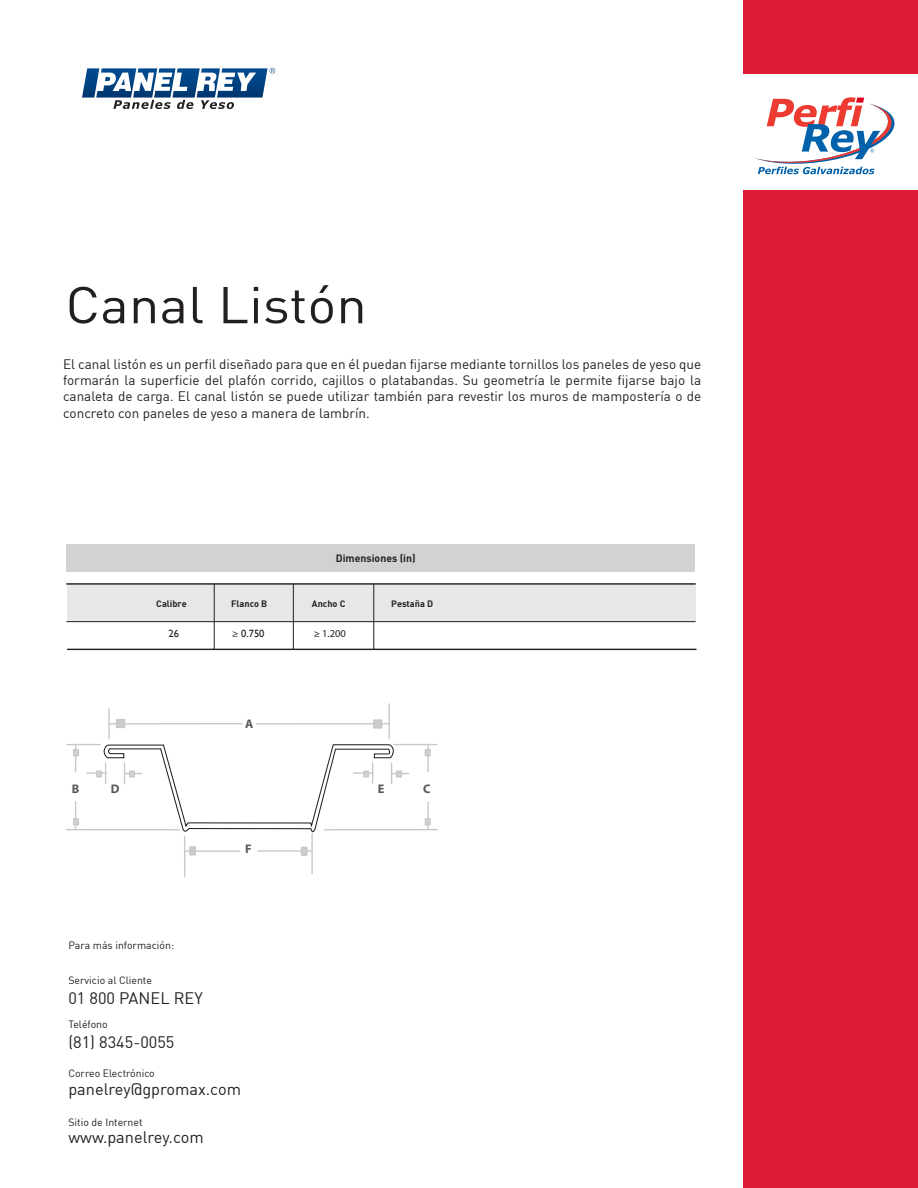
<style>
.page{position:relative;width:918px;height:1188px;background:#fff}
.page>*{position:absolute;margin:0;border:0;box-sizing:border-box;transform-origin:0 0}
.t1{font:51px "DIN";color:#231f20;scale:1.07 1}
.t2{font:16.35px "DIN";color:#231f20}
.t3{font:13.5px/16.2px "DIN";color:#231f20;text-align:justify}
.t4{font:700 12.45px "Myriad";color:#57585a}
.t5{font:10.5px "DIN";color:#231f20}
.t6{font:10.5px "DIN Bold";color:#231f20}
.t7{font:10.5px "Gill Sans";color:#231f20}
.t8{font:10.5px "Myriad Pro";color:#231f20}
.t9{font:9.15px "DIN Bold";color:#231f20}
.s1{font-family:"Myriad Pro"}
</style>
<div class="page">
<svg style="left:82px;top:67px;width:193px;height:42px"></svg>
<div style="left:67px;top:584px;width:628px;height:38px;background:#e6e7e9"></div>
<hr style="left:67px;top:583px;width:628px;height:2px;background:#231f20">
<hr style="left:67px;top:621px;width:628px;height:1px;background:#231f20">
<hr style="left:214px;top:584px;width:1px;height:65px;background:#231f20">
<hr style="left:293px;top:584px;width:1px;height:65px;background:#231f20">
<hr style="left:373px;top:584px;width:1px;height:65px;background:#231f20">
<hr style="left:68px;top:649px;width:628px;height:1px;background:#231f20">
<div style="left:66px;top:544px;width:629px;height:28px;background:#d1d2d4"></div>
<hr style="left:311px;top:834px;width:2px;height:40px;background:#c7c8ca">
<hr style="left:258px;top:850px;width:54px;height:2px;background:#c7c8ca">
<div style="left:301px;top:847px;width:6px;height:8px;background:#cccccb"></div>
<div style="left:301px;top:847px;width:7px;height:9px;border:1px solid #c7c8ca"></div>
<hr style="left:184px;top:837px;width:1px;height:40px;background:#c7c8ca">
<hr style="left:185px;top:850px;width:55px;height:2px;background:#c7c8ca">
<div style="left:190px;top:847px;width:5px;height:8px;background:#cccccb"></div>
<div style="left:189px;top:846px;width:7px;height:10px;border:1px solid #c7c8ca"></div>
<hr style="left:325px;top:829px;width:112px;height:1px;background:#c7c8ca">
<hr style="left:389px;top:704px;width:1px;height:35px;background:#c7c8ca">
<hr style="left:108px;top:709px;width:2px;height:30px;background:#c7c8ca">
<svg style="left:87px;top:718px;width:322px;height:119px"></svg>
<hr style="left:394px;top:744px;width:43px;height:1px;background:#c7c8ca">
<hr style="left:427px;top:745px;width:2px;height:27px;background:#c7c8ca">
<hr style="left:427px;top:802px;width:2px;height:27px;background:#c7c8ca">
<div style="left:425px;top:749px;width:6px;height:7px;background:#d1d2d4"></div>
<div style="left:425px;top:818px;width:6px;height:8px;background:#d1d2d4;border:1px solid #c7c8ca"></div>
<hr style="left:66px;top:829px;width:113px;height:1px;background:#c7c8ca">
<hr style="left:67px;top:744px;width:33px;height:1px;background:#c7c8ca">
<svg style="left:75px;top:745px;width:1px;height:27px"></svg>
<svg style="left:75px;top:802px;width:1px;height:27px"></svg>
<div style="left:73px;top:749px;width:6px;height:7px;background:#d1d2d4"></div>
<div style="left:73px;top:818px;width:6px;height:8px;background:#d1d2d4"></div>
<div style="left:743px;top:190px;width:175px;height:998px;background:#dc1a34"></div>
<div style="left:743px;top:0;width:175px;height:74px;background:#dc1a34"></div>
<svg style="left:755px;top:97px;width:140px;height:78px"></svg>
<h1 class="t1" style="left:65px;top:273px;width:283px">Canal Listón</h1>
<p class="t3" style="left:63px;top:356px;width:640px">El canal listón es un perfil diseñado para que en él puedan fijarse mediante tornillos los paneles de yeso que formarán la superficie del plafón corrido, cajillos o platabandas. Su geometría le permite fijarse bajo la canaleta de carga. El canal listón se puede utilizar también para revestir los muros de mampostería o de concreto con paneles de yeso a manera de lambrín.</p>
<p class="t6" style="left:336px;top:551px;width:81px">Dimensiones (in)</p>
<p class="t9" style="left:156px;top:598px;width:32px">Calibre</p>
<p class="t9" style="left:231px;top:598px;width:38px">Flanco B</p>
<p class="t9" style="left:312px;top:598px;width:35px">Ancho C</p>
<p class="t9" style="left:391px;top:598px;width:43px">Pestaña D</p>
<p class="t7" style="left:169px;top:627px;width:12px">26</p>
<p class="t7" style="left:232px;top:628px;width:34px"><span class="s1">≥</span> 0.750</p>
<p class="t8" style="left:314px;top:627px;width:34px">≥ 1.200</p>
<p class="t4" style="left:245px;top:717px;width:10px">A</p>
<p class="t4" style="left:111px;top:783px;width:10px">D</p>
<p class="t4" style="left:423px;top:782px;width:9px">C</p>
<p class="t4" style="left:72px;top:782px;width:9px">B</p>
<p class="t4" style="left:378px;top:783px;width:8px">E</p>
<p class="t4" style="left:245px;top:843px;width:8px">F</p>
<p class="t5" style="left:68px;top:939px;width:107px">Para más información:</p>
<p class="t5" style="left:68px;top:974px;width:85px">Servicio al Cliente</p>
<p class="t5" style="left:68px;top:1018px;width:41px">Teléfono</p>
<p class="t2" style="left:68px;top:988px;width:136px">01 800 PANEL REY</p>
<p class="t2" style="left:68px;top:1032px;width:108px">(81) 8345-0055</p>
<p class="t5" style="left:68px;top:1067px;width:88px">Correo Electrónico</p>
<p class="t2" style="left:68px;top:1079px;width:174px">panelrey@gpromax.com</p>
<p class="t5" style="left:68px;top:1115px;width:76px">Sitio de Internet</p>
<p class="t2" style="left:68px;top:1127px;width:137px">www.panelrey.com</p>
</div>
